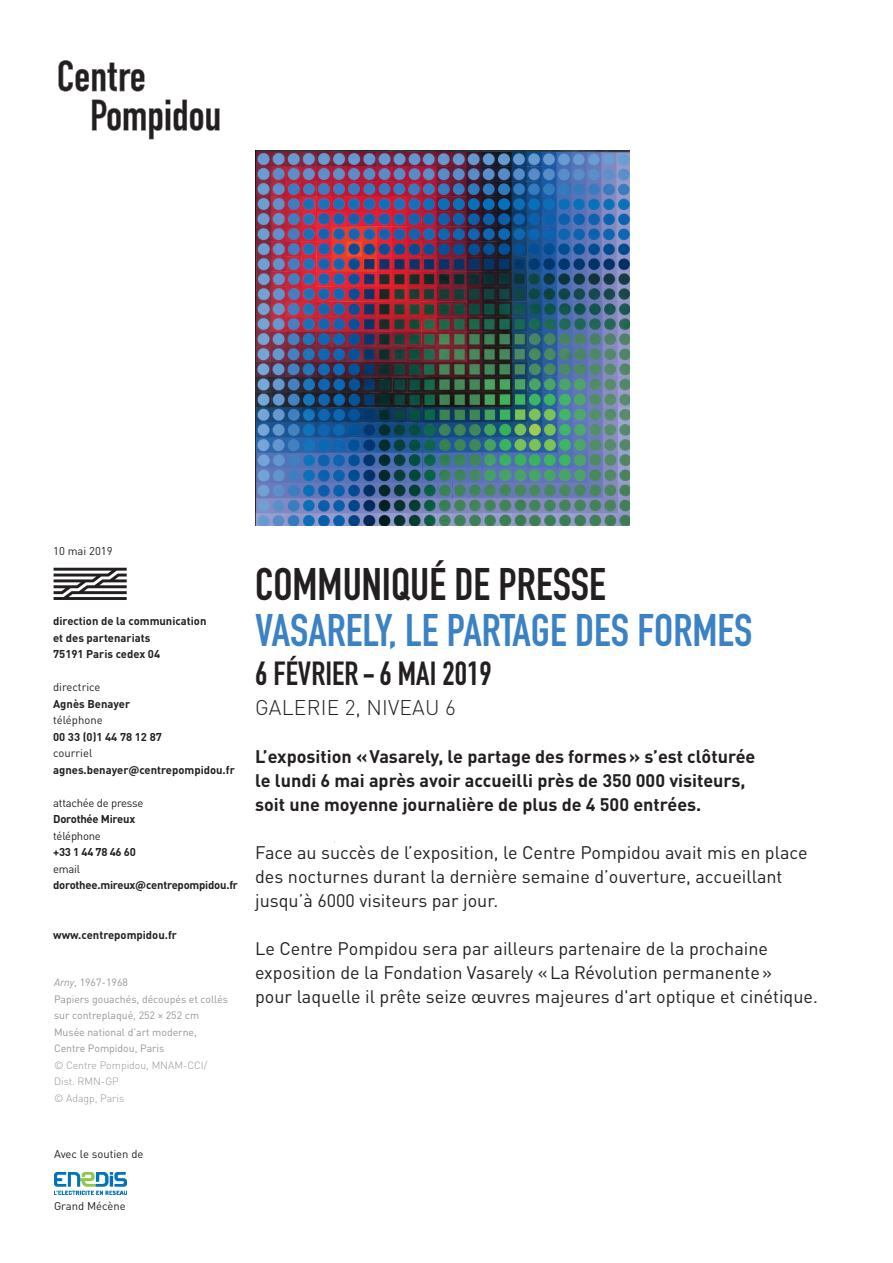
<style>
.page{position:relative;width:893px;height:1263px;background:#fff}
.page>*{position:absolute;margin:0;border:0;box-sizing:border-box;transform-origin:0 0}
.titre{font:45px "DIN Engschrift Std";color:#3b82c4}
.titre-2{font:45px "DIN Engschrift Std";color:#231f20}
.texte_courant{font:33px "DIN Engschrift Std";color:#231f20}
.texte_courant-2{font:300 21px "DINOT";letter-spacing:.01em;color:#231f20}
.texte_courant-3{font:18px/24px "DINOT";color:#231f20}
.texte_courant-4{font:700 18px "DINOT";color:#231f20}
.info_bold{font:700 11.25px "DINOT";color:#231f20}
.info_bold-2{font:700 11.25px "DINOT";letter-spacing:-.02em;color:#231f20}
.info_bold-3{font:11.25px "DINOT";letter-spacing:-.02em;color:#231f20}
.titre_texte_courant{font:11.25px "DINOT";color:#231f20}
.titre-3{font:700 11.25px "DINOT";color:#231f20}
.info_regul{font:11.25px "DINOT";color:#231f20}
.info_bold-4{font:11.25px "DINOT";color:#231f20}
.info_bold-5{font:10.5px "DINOT";color:#939598}
.info_bold-6{font:300 10.5px "DINOT";color:#939598}
.s1{font-style:italic}
</style>
<div class="page">
<svg style="left:58px;top:60px;width:86px;height:32px"></svg>
<svg style="left:92px;top:100px;width:128px;height:39px"></svg>
<svg style="left:54px;top:568px;width:73px;height:32px"></svg>
<img style="left:255px;top:151px;width:374px;height:374px">
<img style="left:54px;top:1172px;width:73px;height:23px">
<p class="info_regul" style="left:53px;top:544px;width:61px">10 mai 2019</p>
<p class="info_bold" style="left:53px;top:614px;width:155px">direction de la communication</p>
<p class="info_bold" style="left:53px;top:630px;width:99px">et des partenariats</p>
<p class="info_bold" style="left:53px;top:647px;width:108px">75191 Paris cedex 04</p>
<p class="info_regul" style="left:53px;top:680px;width:49px">directrice</p>
<p class="info_bold" style="left:53px;top:696px;width:78px">Agnès Benayer</p>
<p class="info_bold-4" style="left:53px;top:713px;width:51px">téléphone</p>
<p class="info_bold" style="left:53px;top:729px;width:110px">00 33 (0)1 44 78 12 87</p>
<p class="info_bold-4" style="left:53px;top:746px;width:41px">courriel</p>
<p class="info_bold" style="left:53px;top:762px;width:183px">agnes.benayer@centrepompidou.fr</p>
<p class="info_bold-3" style="left:53px;top:796px;width:92px">attachée de presse</p>
<p class="info_bold-2" style="left:53px;top:812px;width:84px">Dorothée Mireux</p>
<p class="info_bold-3" style="left:53px;top:829px;width:49px">téléphone</p>
<p class="info_bold" style="left:53px;top:845px;width:84px">+33 1 44 78 46 60</p>
<p class="info_bold-3" style="left:53px;top:862px;width:29px">email</p>
<p class="info_bold-2" style="left:53px;top:878px;width:186px">dorothee.mireux@centrepompidou.fr</p>
<p class="titre-3" style="left:53px;top:927px;width:125px">www.centrepompidou.fr</p>
<p class="info_bold-5" style="left:54px;top:976px;width:76px"><span class="s1">Arny</span>, 1967-1968</p>
<p class="info_bold-5" style="left:54px;top:992px;width:175px">Papiers gouachés, découpés et collés</p>
<p class="info_bold-5" style="left:54px;top:1009px;width:147px">sur contreplaqué, 252 × 252 cm</p>
<p class="info_bold-5" style="left:54px;top:1025px;width:144px">Musée national d’art moderne,</p>
<p class="info_bold-5" style="left:54px;top:1042px;width:112px">Centre Pompidou, Paris</p>
<p class="info_bold-6" style="left:54px;top:1058px;width:155px">© Centre Pompidou, MNAM-CCI/</p>
<p class="info_bold-6" style="left:54px;top:1075px;width:66px">Dist. RMN-GP</p>
<p class="info_bold-6" style="left:54px;top:1091px;width:72px">© Adagp, Paris</p>
<p class="titre-2" style="left:255px;top:558px;width:352px">COMMUNIQUÉ DE PRESSE</p>
<p class="titre" style="left:255px;top:604px;width:499px">VASARELY, LE PARTAGE DES FORMES</p>
<p class="texte_courant" style="left:255px;top:654px;width:238px">6 FÉVRIER -6 MAI 2019</p>
<p class="texte_courant-2" style="left:255px;top:695px;width:202px">GALERIE 2, NIVEAU 6</p>
<p class="texte_courant-4" style="left:255px;top:745px;width:502px">L’exposition «Vasarely, le partage des formes» s’est clôturée</p>
<p class="texte_courant-4" style="left:255px;top:769px;width:492px">le lundi 6 mai après avoir accueilli près de 350 000 visiteurs,</p>
<p class="texte_courant-4" style="left:255px;top:793px;width:448px">soit une moyenne journalière de plus de 4 500 entrées.</p>
<p class="texte_courant-3" style="left:255px;top:840px;width:554px">Face au succès de l’exposition, le Centre Pompidou avait mis en place des nocturnes durant la dernière semaine d’ouverture, accueillant jusqu’à 6000 visiteurs par jour.</p>
<p class="texte_courant-3" style="left:255px;top:936px;width:514px">Le Centre Pompidou sera par ailleurs partenaire de la prochaine</p>
<p class="texte_courant-3" style="left:255px;top:960px;width:518px">exposition de la Fondation Vasarely «La Révolution permanente»</p>
<p class="texte_courant-3" style="left:255px;top:984px;width:564px">pour laquelle il prête seize œuvres majeures d'art optique et cinétique.</p>
<p class="titre_texte_courant" style="left:54px;top:1147px;width:91px">Avec le soutien de</p>
<p class="titre_texte_courant" style="left:54px;top:1198px;width:73px">Grand Mécène</p>
</div>
